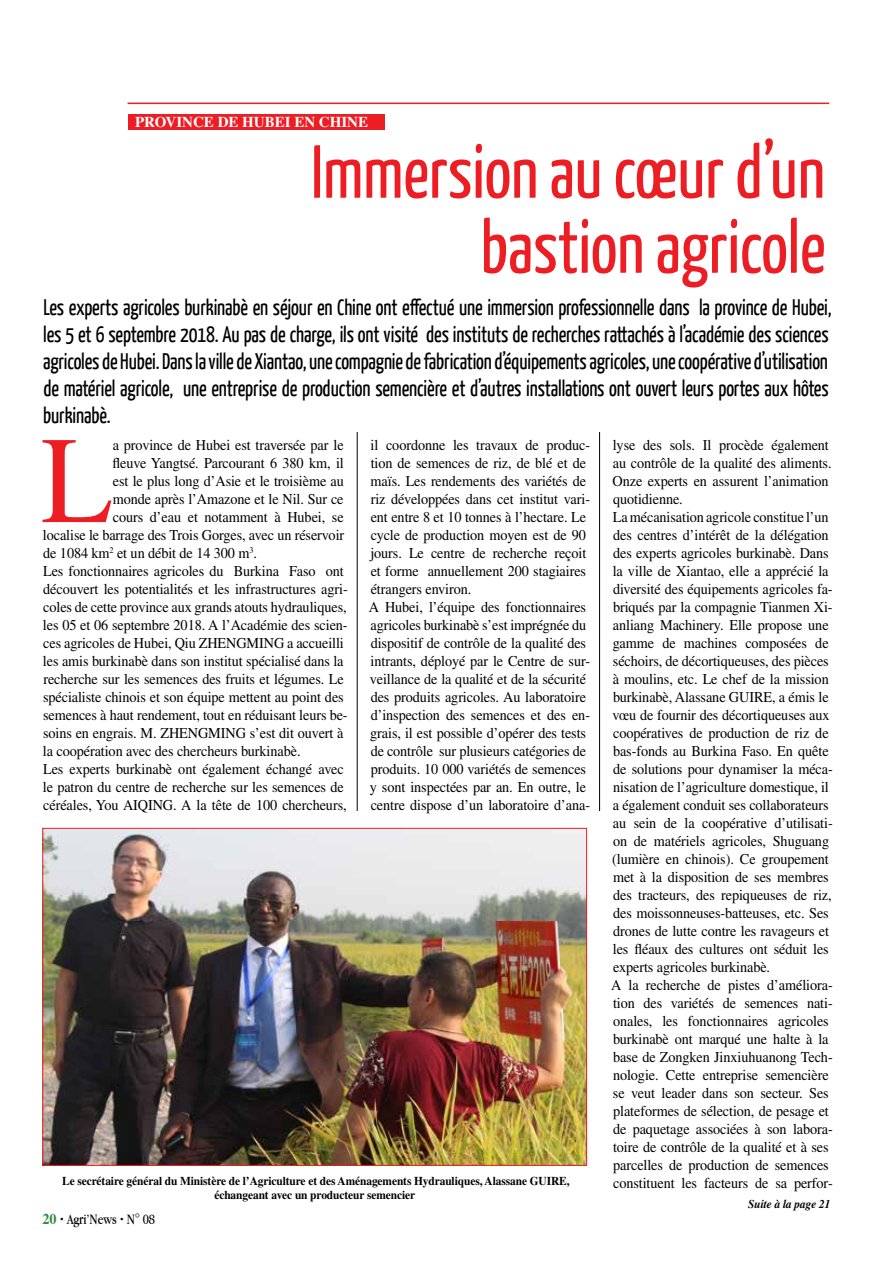
<style>
.page{position:relative;width:893px;height:1263px;background:#fff}
.page>*{position:absolute;margin:0;border:0;box-sizing:border-box;transform-origin:0 0}
.t1{font:123.75px "Times LT Std";color:#ed1d24;scale:.95 1}
.t2{font:75px/75px "Yanone Kaffeesatz";color:#ed1d24;text-align:right;scale:.95 1}
.t3{font:22.5px/27px "Yanone Kaffeesatz";letter-spacing:-.005em;color:#000;scale:.94 1}
.t4{font:15px/18px "Times LT Std";letter-spacing:-.005em;color:#000;scale:.95 1}
.t5{font:700 15px "Times LT Std";color:#fff}
.t6{font:15px "Apple Garamond";letter-spacing:-.005em;color:#000;scale:.95 1}
.t7{font:700 12px/14.4px "Times LT Std";letter-spacing:-.005em;color:#000;text-align:center;scale:.95 1}
.t8{font:italic 700 12px "Times LT Std";letter-spacing:-.005em;color:#000;scale:.95 1}
.s1{font-family:"Times LT Std";font-weight:700;color:#318e43}
.s2{font-family:"Times LT Std";font-weight:700}
</style>
<div class="page">
<div style="left:128px;top:114px;width:257px;height:16px;background:#ed1d24"></div>
<hr style="left:128px;top:103px;width:701px;height:1px;background:#ed1d24">
<hr style="left:599px;top:432px;width:1px;height:378px;background:#000">
<hr style="left:357px;top:432px;width:1px;height:378px;background:#000">
<img style="left:45px;top:830px;width:540px;height:333px">
<p class="t5" style="left:135px;top:113px;width:234px">PROVINCE DE HUBEI EN CHINE</p>
<h2 class="t2" style="left:311px;top:132px;width:543px">Immersion au cœur d’un bastion agricole</h2>
<p class="t3" style="left:43px;top:293px;width:840px">Les experts agricoles burkinabè en séjour en Chine ont effectué une immersion professionnelle dans la province de Hubei, les 5 et 6 septembre 2018. Au pas de charge, ils ont visité des instituts de recherches rattachés à l’académie des sciences agricoles de Hubei. Dans la ville de Xiantao, une compagnie de fabrication d’équipements agricoles, une coopérative d’utilisation de matériel agricole, une entreprise de production semencière et d’autres installations ont ouvert leurs portes aux hôtes burkinabè.</p>
<h1 class="t1" style="left:41px;top:411px;width:77px">L</h1>
<p class="t4" style="left:113px;top:436px;width:245px">a province de Hubei est traversée par le</p>
<p class="t4" style="left:112px;top:454px;width:245px">fleuve Yangtsé. Parcourant 6 380 km, il</p>
<p class="t4" style="left:113px;top:472px;width:245px">est le plus long d’Asie et le troisième au</p>
<p class="t4" style="left:113px;top:490px;width:244px">monde après l’Amazone et le Nil. Sur ce</p>
<p class="t4" style="left:113px;top:508px;width:244px">cours d’eau et notamment à Hubei, se</p>
<p class="t4" style="left:43px;top:526px;width:319px">localise le barrage des Trois Gorges, avec un réservoir</p>
<p class="t4" style="left:43px;top:544px;width:226px">de 1084 km<sup>2</sup> et un débit de 14 300 m<sup>3</sup>.</p>
<p class="t4" style="left:43px;top:562px;width:318px">Les fonctionnaires agricoles du Burkina Faso ont</p>
<p class="t4" style="left:43px;top:580px;width:322px">découvert les potentialités et les infrastructures agri-</p>
<p class="t4" style="left:43px;top:598px;width:321px">coles de cette province aux grands atouts hydrauliques,</p>
<p class="t4" style="left:43px;top:616px;width:322px">les 05 et 06 septembre 2018. A l’Académie des scien-</p>
<p class="t4" style="left:43px;top:634px;width:318px">ces agricoles de Hubei, Qiu ZHENGMING a accueilli</p>
<p class="t4" style="left:43px;top:652px;width:318px">les amis burkinabè dans son institut spécialisé dans la</p>
<p class="t4" style="left:43px;top:670px;width:318px">recherche sur les semences des fruits et légumes. Le</p>
<p class="t4" style="left:43px;top:688px;width:318px">spécialiste chinois et son équipe mettent au point des</p>
<p class="t4" style="left:43px;top:706px;width:322px">semences à haut rendement, tout en réduisant leurs be-</p>
<p class="t4" style="left:43px;top:724px;width:318px">soins en engrais. M. ZHENGMING s’est dit ouvert à</p>
<p class="t4" style="left:43px;top:742px;width:273px">la coopération avec des chercheurs burkinabè.</p>
<p class="t4" style="left:43px;top:760px;width:318px">Les experts burkinabè ont également échangé avec</p>
<p class="t4" style="left:43px;top:778px;width:318px">le patron du centre de recherche sur les semences de</p>
<p class="t4" style="left:43px;top:796px;width:321px">céréales, You AIQING. A la tête de 100 chercheurs,</p>
<p class="t4" style="left:369px;top:436px;width:235px">il coordonne les travaux de produc&shy;tion de semences de riz, de blé et de maïs. Les rendements des variétés de riz développées dans cet institut vari&shy;ent entre 8 et 10 tonnes à l’hectare. Le cycle de production moyen est de 90 jours. Le centre de recherche reçoit et forme annuellement 200 stagiaires étrangers environ.<br>A Hubei, l’équipe des fonctionnaires agricoles burkinabè s’est imprégnée du dispositif de contrôle de la qualité des intrants, déployé par le Centre de sur&shy;veillance de la qualité et de la sécurité des produits agricoles. Au laboratoire d’inspection des semences et des en&shy;grais, il est possible d’opérer des tests de contrôle sur plusieurs catégories de produits. 10 000 variétés de semences y sont inspectées par an. En outre, le centre dispose d’un laboratoire d’ana-</p>
<p class="t7" style="left:62px;top:1173px;width:536px">Le secrétaire général du Ministère de l’Agriculture et des Aménagements Hydrauliques, Alassane GUIRE, échangeant avec un producteur semencier</p>
<p class="t6" style="left:43px;top:1210px;width:120px"><span class="s1">20</span> <span class="s2">·</span> Agri’News <span class="s2">·</span> N° 08</p>
<p class="t4" style="left:611px;top:436px;width:235px">lyse des sols. Il procède également au contrôle de la qualité des aliments.<br>Onze experts en assurent l’animation quotidienne.<br>La mécanisation agricole constitue l’un des centres d’intérêt de la délégation des experts agricoles burkinabè. Dans la ville de Xiantao, elle a apprécié la diversité des équipements agricoles fa&shy;briqués par la compagnie Tianmen Xi&shy;anliang Machinery. Elle propose une gamme de machines composées de séchoirs, de décortiqueuses, des pièces à moulins, etc. Le chef de la mission burkinabè, Alassane GUIRE, a émis le vœu de fournir des décortiqueuses aux coopératives de production de riz de bas-fonds au Burkina Faso. En quête de solutions pour dynamiser la méca&shy;nisation de l’agriculture domestique, il a également conduit ses collaborateurs au sein de la coopérative d’utilisati&shy;on de matériels agricoles, Shuguang (lumière en chinois). Ce groupement met à la disposition de ses membres des tracteurs, des repiqueuses de riz, des moissonneuses-batteuses, etc. Ses drones de lutte contre les ravageurs et les fléaux des cultures ont séduit les experts agricoles burkinabè.<br>A la recherche de pistes d’améliora&shy;tion des variétés de semences nati&shy;onales, les fonctionnaires agricoles burkinabè ont marqué une halte à la base de Zongken Jinxiuhuanong Tech&shy;nologie. Cette entreprise semencière se veut leader dans son secteur. Ses plateformes de sélection, de pesage et de paquetage associées à son labora&shy;toire de contrôle de la qualité et à ses parcelles de production de semences constituent les facteurs de sa perfor-</p>
<p class="t8" style="left:748px;top:1196px;width:88px">Suite à la page 21</p>
</div>
